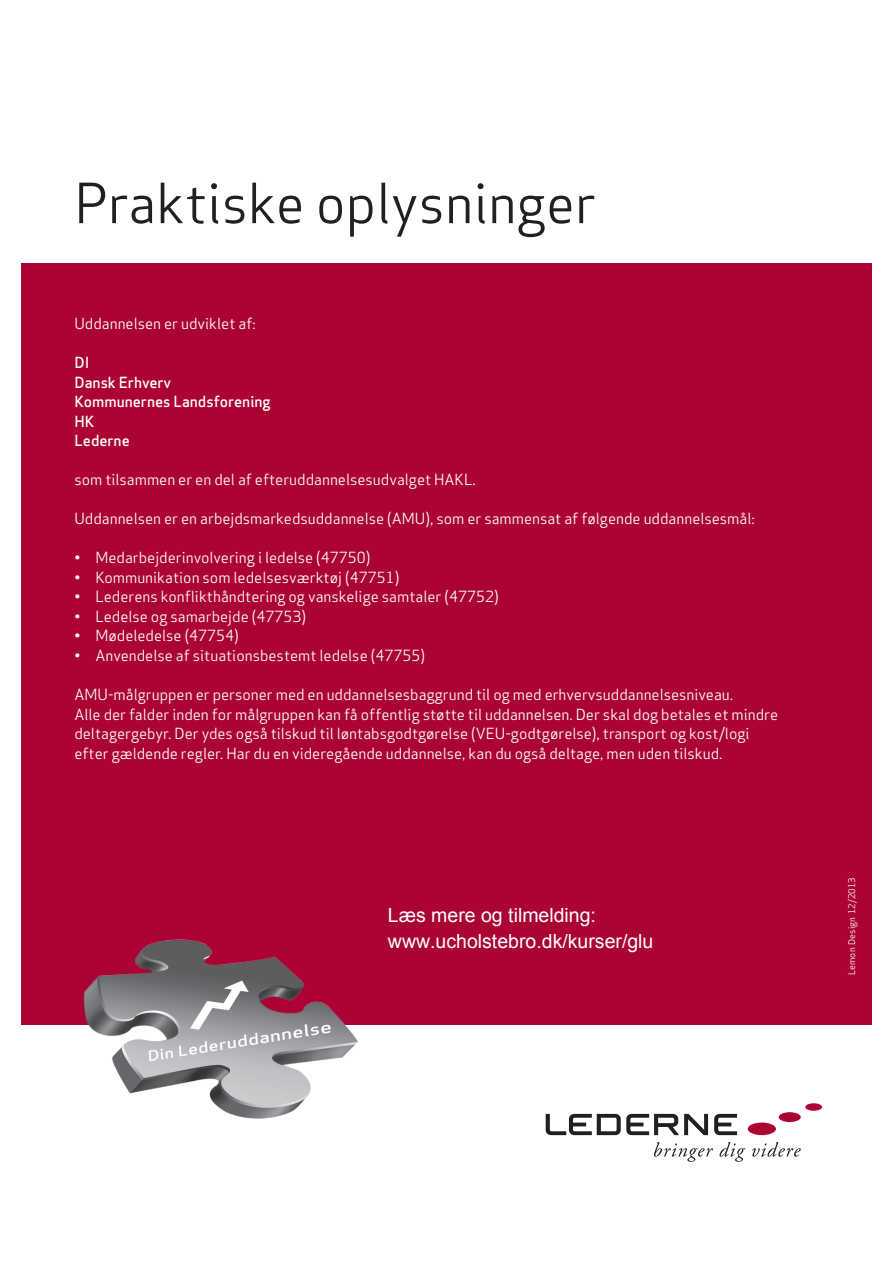
<style>
.page{position:relative;width:893px;height:1263px;background:#fff}
.page>*{position:absolute;margin:0;border:0;box-sizing:border-box;transform-origin:0 0}
.t1{font:54px "Apex Sans Book T";color:#231f20}
.t2{font:19.5px/25.7px "Arial";color:#fff}
.t3{font:15px/19.5px "Apex Sans Book T";color:#fff}
.t4{font:15px/19.5px "Apex Sans Medium T";color:#fff}
.t5{font:9px "Apex Sans Book T";letter-spacing:.02em;color:#fff}
</style>
<div class="page">
<div style="left:21px;top:264px;width:851px;height:761px;background:#ab0333"></div>
<div style="left:748px;top:1122px;width:28px;height:13px;background:#ab0333;border-radius:50%"></div>
<div style="left:779px;top:1112px;width:22px;height:10px;background:#ab0333;border-radius:50%"></div>
<div style="left:805px;top:1103px;width:17px;height:8px;background:#ab0333;border-radius:50%"></div>
<svg style="left:654px;top:1142px;width:59px;height:20px"></svg>
<svg style="left:719px;top:1142px;width:26px;height:20px"></svg>
<svg style="left:752px;top:1142px;width:49px;height:15px"></svg>
<svg style="left:714px;top:1114px;width:23px;height:21px"></svg>
<svg style="left:546px;top:1114px;width:162px;height:21px"></svg>
<img style="left:83px;top:939px;width:275px;height:180px">
<h1 class="t1" style="left:74px;top:169px;width:523px">Praktiske oplysninger</h1>
<p class="t3" style="left:74px;top:314px;width:183px">Uddannelsen er udviklet af:</p>
<p class="t4" style="left:74px;top:353px;width:198px">DI<br>Dansk Erhverv<br>Kommunernes Landsforening<br>HK<br>Lederne</p>
<p class="t3" style="left:74px;top:470px;width:403px">som tilsammen er en del af efteruddannelsesudvalget HAKL.</p>
<p class="t3" style="left:74px;top:509px;width:682px">Uddannelsen er en arbejdsmarkedsuddannelse (AMU), som er sammensat af følgende uddannelsesmål:</p>
<p class="t3" style="left:74px;top:548px;width:298px">• Medarbejderinvolvering i ledelse (47750)</p>
<p class="t3" style="left:74px;top:568px;width:326px">• Kommunikation som ledelsesværktøj (47751)</p>
<p class="t3" style="left:74px;top:587px;width:426px">• Lederens konflikthåndtering og vanskelige samtaler (47752)</p>
<p class="t3" style="left:74px;top:607px;width:233px">• Ledelse og samarbejde (47753)</p>
<p class="t3" style="left:74px;top:626px;width:166px">• Mødeledelse (47754)</p>
<p class="t3" style="left:74px;top:646px;width:352px">• Anvendelse af situationsbestemt ledelse (47755)</p>
<p class="t3" style="left:74px;top:685px;width:705px">AMU-målgruppen er personer med en uddannelsesbaggrund til og med erhvervsuddannelsesniveau.<br>Alle der falder inden for målgruppen kan få offentlig støtte til uddannelsen. Der skal dog betales et mindre deltagergebyr. Der ydes også tilskud til løntabsgodtgørelse (VEU-godtgørelse), transport og kost/logi efter gældende regler. Har du en videregående uddannelse, kan du også deltage, men uden tilskud.</p>
<h2 class="t2" style="left:388px;top:902px;width:267px">Læs mere og tilmelding: www.ucholstebro.dk/kurser/glu</h2>
<p class="t5" style="left:846px;top:975px;width:100px;rotate:-90deg">Lemon Design 12/2013</p>
</div>
